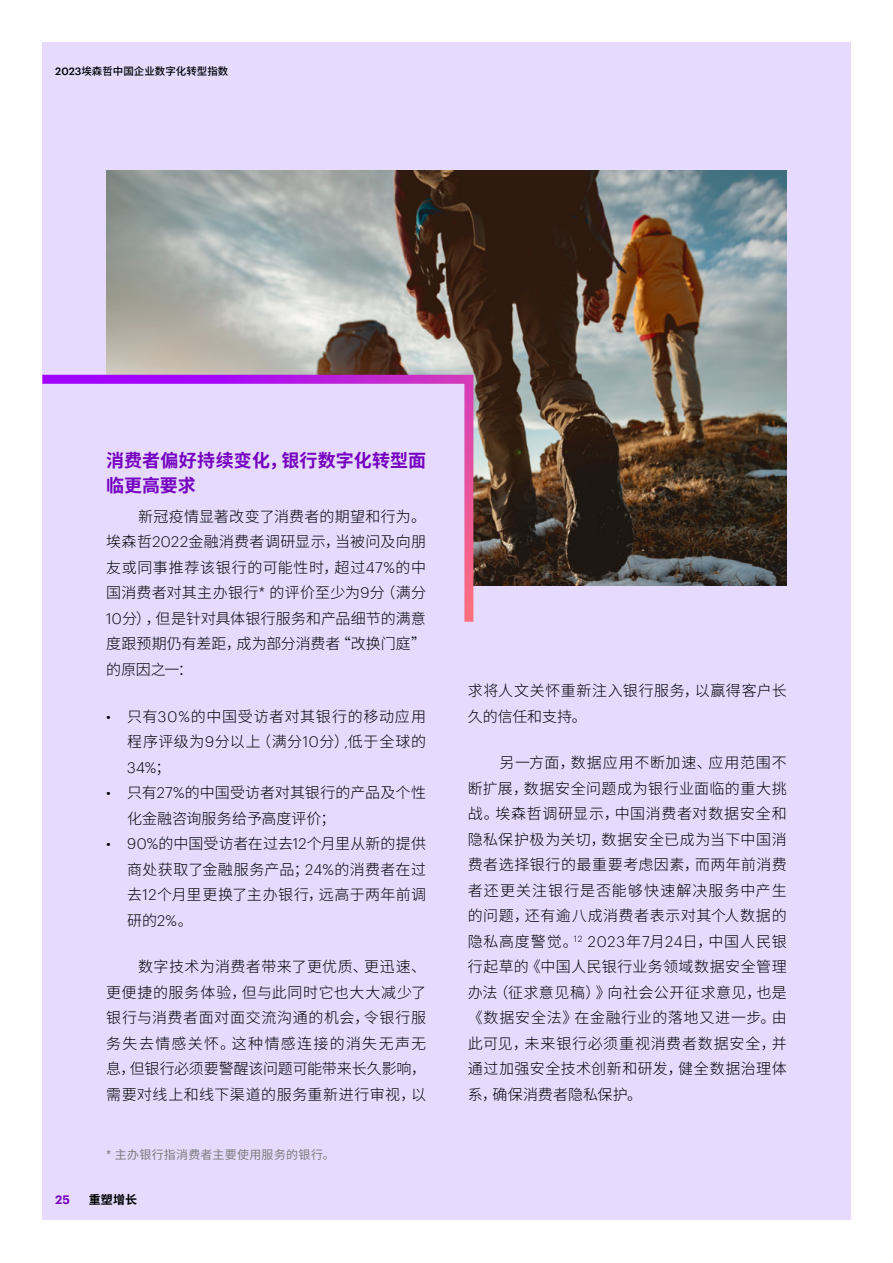
<style>
.page{position:relative;width:893px;height:1263px;background:#fff}
.page>*{position:absolute;margin:0;border:0;box-sizing:border-box;transform-origin:0 0}
.t1{font:700 18px/25.5px "Source Han Sans CN";color:#7500c0}
.t2{font:300 15px/25.5px "Source Han Sans CN";letter-spacing:.015em;color:#000;text-align:justify}
.t3{font:300 15px/25.5px "Source Han Sans CN";letter-spacing:.045em;color:#000;text-align:right}
.t4{font:300 15px "Graphik";color:#000}
.t5{font:12px "Source Han Sans CN";letter-spacing:.025em;color:#7c7b7b}
.t6{font:700 12px "Source Han Sans CN";color:#000}
.t7{font:600 12px "Graphik";color:#7500c0}
.t8{font:500 10.5px "Source Han Sans CN";color:#000}
.s1{font-family:"Graphik"}
.s2{font-family:"Source Han Sans CN"}
</style>
<div class="page">
<div style="left:42px;top:43px;width:809px;height:1177px;background:#e6dbff"></div>
<img style="left:106px;top:170px;width:681px;height:415px">
<svg style="left:42px;top:370px;width:436px;height:252px"></svg>
<p class="t8" style="left:55px;top:65px;width:175px"><span class="s1">2023</span>埃森哲中国企业数字化转型指数</p>
<p class="t1" style="left:106px;top:448px;width:321px">消费者偏好持续变化，银行数字化转型面临更高要求</p>
<p class="t2" style="left:106px;top:504px;width:321px;text-indent:32px">新冠疫情显著改变了消费者的期望和行为。埃森哲<span class="s1">2022</span>金融消费者调研显示，当被问及向朋友或同事推荐该银行的可能性时，超过<span class="s1">47%</span>的中国消费者对其主办银行<span class="s1">*</span> 的评价至少为<span class="s1">9</span>分（满分<span class="s1">10</span>分），但是针对具体银行服务和产品细节的满意度跟预期仍有差距，成为部分消费者“改换门庭”的原因之一：</p>
<p class="t3" style="left:106px;top:704px;width:321px"><span class="s1">•</span> 只有<span class="s1">30%</span>的中国受访者对其银行的移动应用程序评级为<span class="s1">9</span>分以上（满分<span class="s1">10</span>分）<span class="s1">,</span>低于全球的</p>
<p class="t4" style="left:127px;top:756px;width:45px">34%<span class="s2">；</span></p>
<p class="t2" style="left:127px;top:780px;width:300px;text-indent:-21px"><span class="s1">•</span> 只有<span class="s1">27%</span>的中国受访者对其银行的产品及个性化金融咨询服务给予高度评价；</p>
<p class="t2" style="left:127px;top:831px;width:300px;text-indent:-21px"><span class="s1">• 90%</span>的中国受访者在过去<span class="s1">12</span>个月里从新的提供商处获取了金融服务产品；<span class="s1">24%</span>的消费者在过去<span class="s1">12</span>个月里更换了主办银行，远高于两年前调研的<span class="s1">2%</span>。</p>
<p class="t2" style="left:106px;top:954px;width:321px;text-indent:32px">数字技术为消费者带来了更优质、更迅速、更便捷的服务体验，但与此同时它也大大减少了银行与消费者面对面交流沟通的机会，令银行服务失去情感关怀。这种情感连接的消失无声无息，但银行必须要警醒该问题可能带来长久影响，需要对线上和线下渠道的服务重新进行审视，以</p>
<p class="t5" style="left:106px;top:1148px;width:230px"><span class="s1">*</span> 主办银行指消费者主要使用服务的银行。</p>
<p class="t7" style="left:55px;top:1190px;width:16px">25</p>
<p class="t6" style="left:89px;top:1193px;width:50px">重塑增长</p>
<p class="t2" style="left:468px;top:678px;width:320px">求将人文关怀重新注入银行服务，以赢得客户长久的信任和支持。</p>
<p class="t2" style="left:468px;top:750px;width:320px;text-indent:32px">另一方面，数据应用不断加速、应用范围不断扩展，数据安全问题成为银行业面临的重大挑战。埃森哲调研显示，中国消费者对数据安全和隐私保护极为关切，数据安全已成为当下中国消费者选择银行的最重要考虑因素，而两年前消费者还更关注银行是否能够快速解决服务中产生的问题，还有逾八成消费者表示对其个人数据的隐私高度警觉。<sup>12</sup> <span class="s1">2023</span>年<span class="s1">7</span>月<span class="s1">24</span>日，中国人民银行起草的《中国人民银行业务领域数据安全管理办法（征求意见稿）》向社会公开征求意见，也是《数据安全法》在金融行业的落地又进一步。由此可见，未来银行必须重视消费者数据安全，并通过加强安全技术创新和研发，健全数据治理体系，确保消费者隐私保护。</p>
</div>
